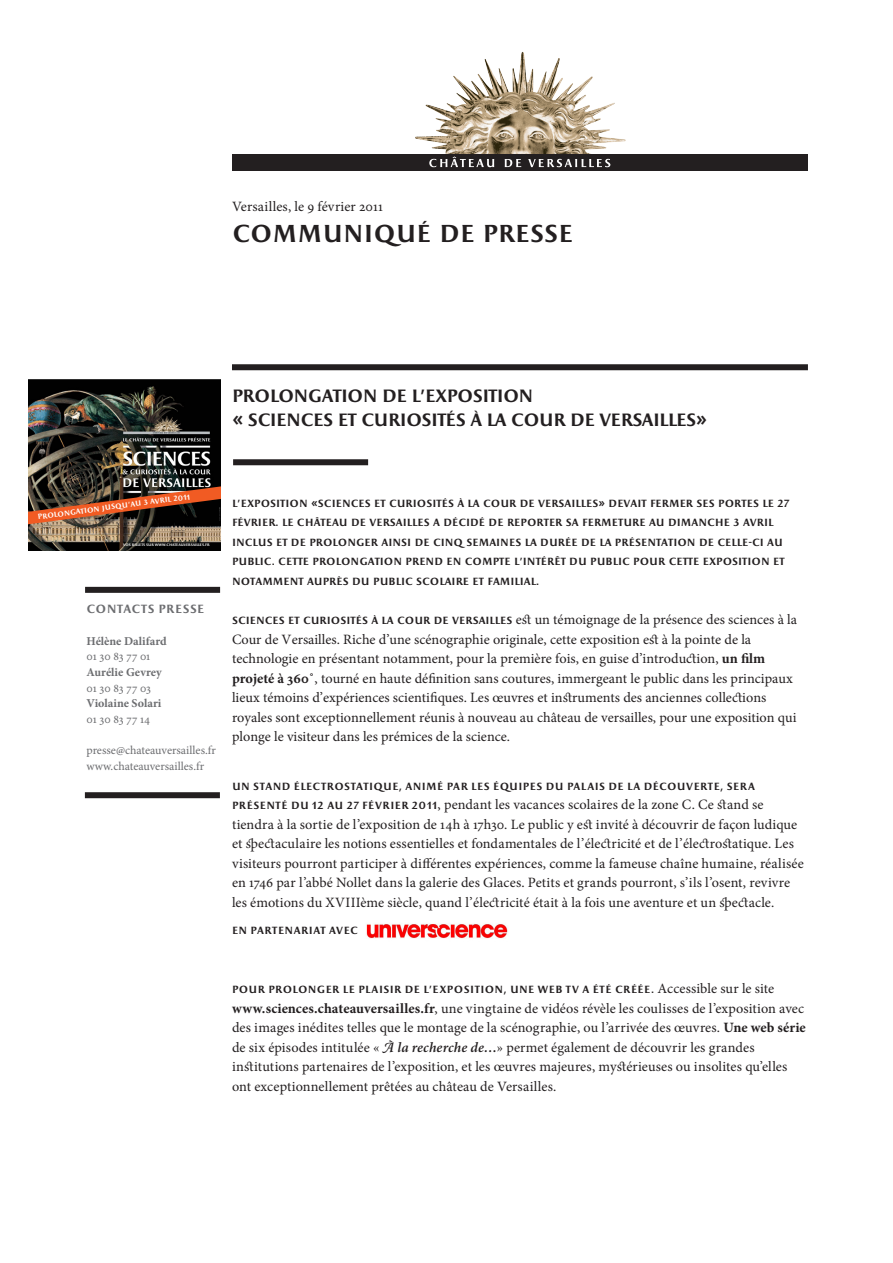
<style>
.page{position:relative;width:893px;height:1263px;background:#fff}
.page>*{position:absolute;margin:0;border:0;box-sizing:border-box;transform-origin:0 0}
.TEXTE_COURANT{font:700 24.75px "Apollon";color:#231f20}
.TITRE_NIVEAU_1{font:700 18px "Apollon";letter-spacing:-.04em;color:#231f20}
.TEXTE_COURANT-2{font:14.25px/19.5px "Minion Pro";letter-spacing:.01em;color:#231f20}
.SAUT_DE_LIGNE__AVEC{font:14.25px/19.5px "Minion Pro";color:#231f20}
.LÉGENDE_ET_NOTE{font:12px "Minion Pro";letter-spacing:-.005em;color:#6c6d70}
.LÉGENDE_ET_NOTE-2{font:700 12px "Minion Pro";color:#6c6d70}
.TEXTE_COURANT-3{font:700 12px "Apollon";letter-spacing:.03em;color:#6c6d70}
.SAUT_DE_LIGNE__AVEC-2{font:700 10.5px/19.5px "Apollon";color:#231f20}
.TEXTE_COURANT-4{font:700 10.5px "Apollon";letter-spacing:.03em;color:#231f20}
.t1{font:700 7.35px "Apollon";color:#fff}
.t2{font:700 3.75px "Apollon";letter-spacing:-.02em;color:#fff}
.s1{font-family:"Apollon";font-weight:700;font-size:10.5px}
.s2{font-weight:700}
.s3{font-family:"Minion Pro";font-weight:400;font-size:14.25px}
.s4{font-weight:600;font-style:italic}
</style>
<div class="page">
<div style="left:232px;top:364px;width:576px;height:6px;background:#231f20"></div>
<img style="left:415px;top:52px;width:211px;height:102px">
<div style="left:232px;top:154px;width:576px;height:17px;background:#231f20"></div>
<svg style="left:505px;top:159px;width:16px;height:8px"></svg>
<svg style="left:528px;top:159px;width:82px;height:8px"></svg>
<svg style="left:429px;top:156px;width:65px;height:11px"></svg>
<div style="left:85px;top:792px;width:135px;height:6px;background:#231f20"></div>
<div style="left:233px;top:459px;width:135px;height:6px;background:#231f20"></div>
<img style="left:366px;top:923px;width:142px;height:16px">
<img style="left:28px;top:379px;width:192px;height:172px">
<img style="left:28px;top:477px;width:192px;height:60px">
<div style="left:85px;top:587px;width:135px;height:6px;background:#231f20"></div>
<p class="TEXTE_COURANT-2" style="left:232px;top:196px;width:152px">Versailles, le 9 février 2011</p>
<p class="TEXTE_COURANT" style="left:232px;top:219px;width:343px">COMMUNIQUÉ DE PRESSE</p>
<p class="TITRE_NIVEAU_1" style="left:232px;top:386px;width:303px">PROLONGATION DE L’EXPOSITION</p>
<p class="TITRE_NIVEAU_1" style="left:232px;top:409px;width:477px">« SCIENCES ET CURIOSITÉS À LA COUR DE VERSAILLES»</p>
<p class="t1" style="left:37px;top:512px;width:155px;rotate:-7deg">PROLONGATION JUSQU’AU 3 AVRIL 2011</p>
<p class="t2" style="left:123px;top:543px;width:88px">VOS BILLETS SUR WWW.CHATEAUVERSAILLES.FR</p>
<p class="TEXTE_COURANT-3" style="left:87px;top:603px;width:119px">CONTACTS PRESSE</p>
<p class="LÉGENDE_ET_NOTE-2" style="left:87px;top:632px;width:82px">Hélène Dalifard</p>
<p class="LÉGENDE_ET_NOTE" style="left:87px;top:648px;width:65px">01 30 83 77 01</p>
<p class="LÉGENDE_ET_NOTE-2" style="left:87px;top:664px;width:77px">Aurélie Gevrey</p>
<p class="LÉGENDE_ET_NOTE" style="left:87px;top:680px;width:66px">01 30 83 77 03</p>
<p class="LÉGENDE_ET_NOTE-2" style="left:87px;top:695px;width:76px">Violaine Solari</p>
<p class="LÉGENDE_ET_NOTE" style="left:87px;top:711px;width:65px">01 30 83 77 14</p>
<p class="LÉGENDE_ET_NOTE" style="left:87px;top:742px;width:131px">presse@chateauversailles.fr</p>
<p class="LÉGENDE_ET_NOTE" style="left:87px;top:758px;width:119px">www.chateauversailles.fr</p>
<p class="SAUT_DE_LIGNE__AVEC-2" style="left:232px;top:494px;width:559px">L’EXPOSITION «SCIENCES ET CURIOSITÉS À LA COUR DE VERSAILLES» DEVAIT FERMER SES PORTES LE 27<br>FÉVRIER. LE CHÂTEAU DE VERSAILLES A DÉCIDÉ DE REPORTER SA FERMETURE AU DIMANCHE 3 AVRIL INCLUS ET DE PROLONGER AINSI DE CINQ SEMAINES LA DURÉE DE LA PRÉSENTATION DE CELLE-CI AU PUBLIC. CETTE PROLONGATION PREND EN COMPTE L’INTÉRÊT DU PUBLIC POUR CETTE EXPOSITION ET NOTAMMENT AUPRÈS DU PUBLIC SCOLAIRE ET FAMILIAL.</p>
<p class="SAUT_DE_LIGNE__AVEC" style="left:232px;top:610px;width:567px"><span class="s1">SCIENCES ET CURIOSITÉS À LA COUR DE VERSAILLES</span> est un témoignage de la présence des sciences à la<br>Cour de Versailles. Riche d’une scénographie originale, cette exposition est à la pointe de la</p>
<p class="SAUT_DE_LIGNE__AVEC" style="left:232px;top:649px;width:566px">technologie en présentant notamment, pour la première fois, en guise d’introduction, <span class="s2">un film projeté à 360˚</span>, tourné en haute définition sans coutures, immergeant le public dans les principaux lieux témoins d’expériences scientifiques. Les œuvres et instruments des anciennes collections royales sont exceptionnellement réunis à nouveau au château de versailles, pour une exposition qui plonge le visiteur dans les prémices de la science.</p>
<p class="TEXTE_COURANT-4" style="left:232px;top:780px;width:524px">UN STAND ÉLECTROSTATIQUE, ANIMÉ PAR LES ÉQUIPES DU PALAIS DE LA DÉCOUVERTE, SERA</p>
<p class="TEXTE_COURANT-2" style="left:232px;top:795px;width:573px"><span class="s1">PRÉSENTÉ DU 12 AU 27 FÉVRIER 2011</span>, pendant les vacances scolaires de la zone C. Ce stand se tiendra à la sortie de l’exposition de 14h à 17h30. Le public y est invité à découvrir de façon ludique et spectaculaire les notions essentielles et fondamentales de l’électricité et de l’électrostatique. Les visiteurs pourront participer à différentes expériences, comme la fameuse chaîne humaine, réalisée en 1746 par l’abbé Nollet dans la galerie des Glaces. Petits et grands pourront, s’ils l’osent, revivre les émotions du XVIIIème siècle, quand l’électricité était à la fois une aventure et un spectacle.</p>
<p class="TEXTE_COURANT-4" style="left:232px;top:925px;width:127px">EN PARTENARIAT AVEC</p>
<p class="TEXTE_COURANT-4" style="left:232px;top:983px;width:544px">POUR PROLONGER LE PLAISIR DE L’EXPOSITION, UNE WEB TV A ÉTÉ CRÉÉE. <span class="s3">Accessible sur le site</span></p>
<p class="TEXTE_COURANT-2" style="left:232px;top:998px;width:575px"><span class="s2">www.sciences.chateauversailles.fr</span>, une vingtaine de vidéos révèle les coulisses de l’exposition avec des images inédites telles que le montage de la scénographie, ou l’arrivée des œuvres. <span class="s2">Une web série </span>de six épisodes intitulée « <span class="s4">À la recherche de…</span>» permet également de découvrir les grandes institutions partenaires de l’exposition, et les œuvres majeures, mystérieuses ou insolites qu’elles ont exceptionnellement prêtées au château de Versailles.</p>
</div>
